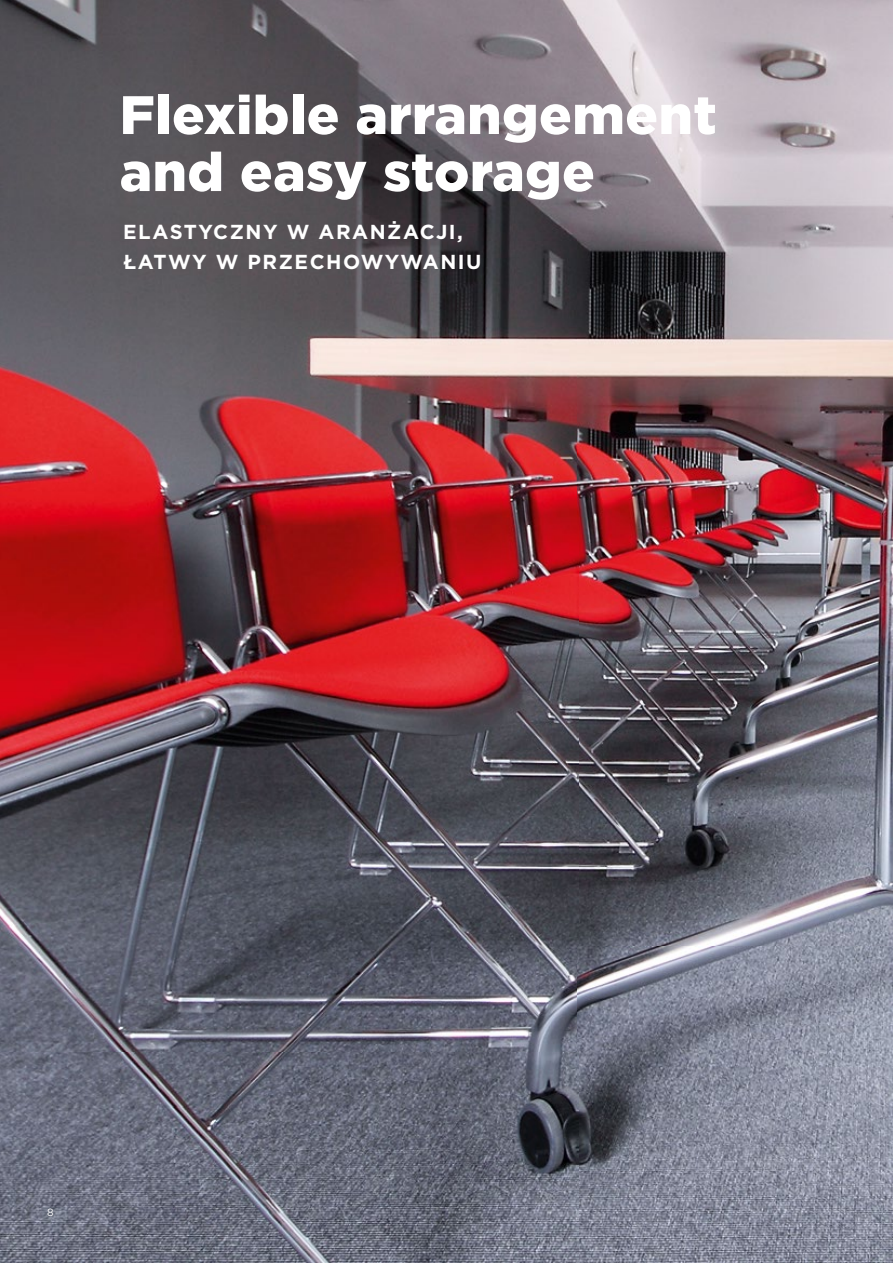
<style>
.page{position:relative;width:893px;height:1263px;background:#fff}
.page>*{position:absolute;margin:0;border:0;box-sizing:border-box;transform-origin:0 0}
.t1{font:900 54px/57px "Gotham";letter-spacing:.01em;color:#fff}
.t2{font:700 20.25px/30px "Gotham";letter-spacing:.075em;color:#fff}
.t3{font:10.5px "Gotham";color:#fff}
</style>
<div class="page">
<img style="left:0;top:0;width:893px;height:1263px">
<h1 class="t1" style="left:120px;top:86px;width:598px">Flexible arrangement and easy storage</h1>
<p class="t2" style="left:123px;top:217px;width:360px">ELASTYCZNY W ARANŻACJI,<br>ŁATWY W PRZECHOWYWANIU</p>
<p class="t3" style="left:47px;top:1205px;width:8px">8</p>
</div>
